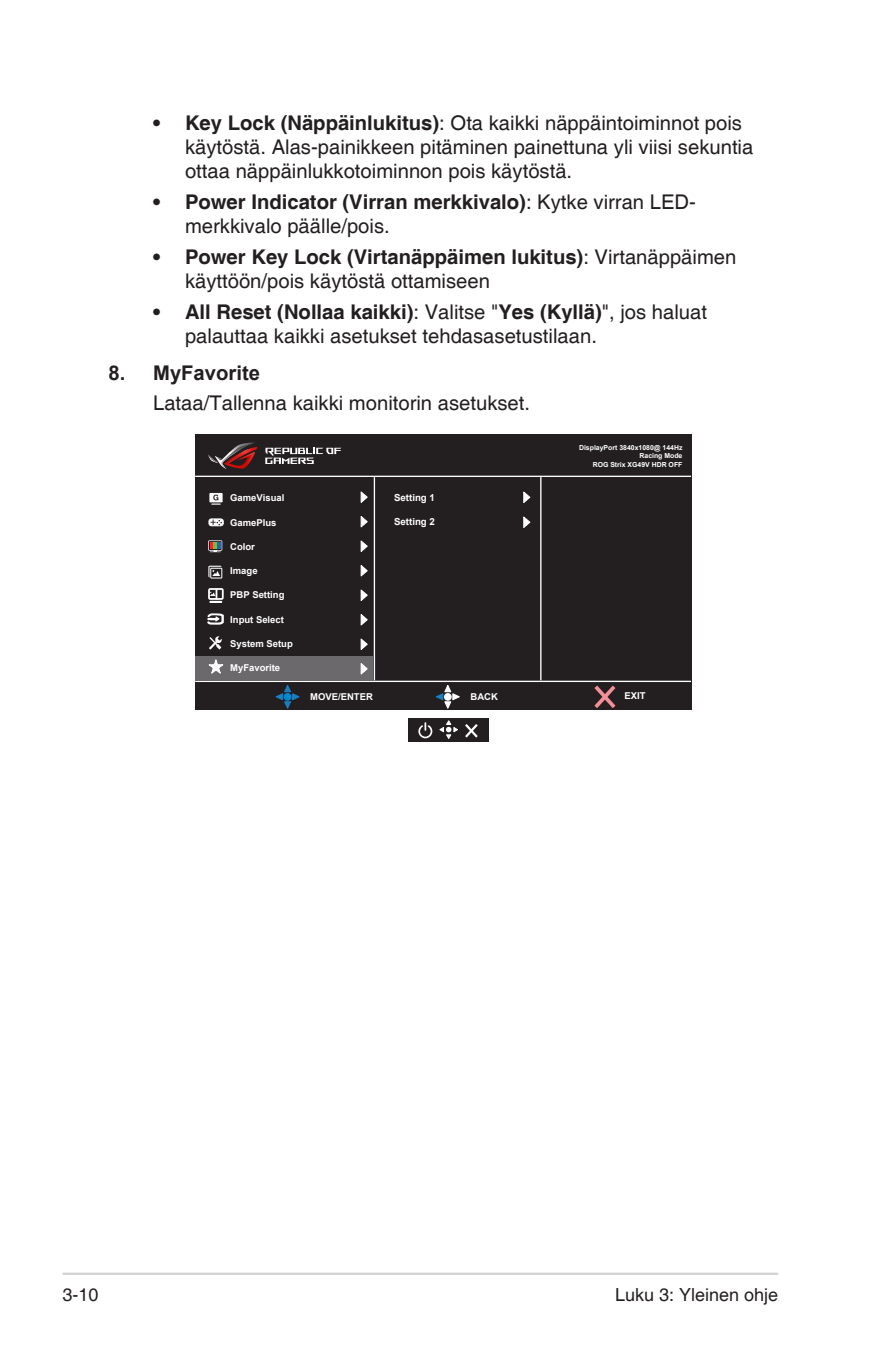
<style>
.page{position:relative;width:893px;height:1346px;background:#fff}
.page>*{position:absolute;margin:0;border:0;box-sizing:border-box;transform-origin:0 0}
.Body_Text_Indent{font:20.25px/24.3px "Helvetica";color:#231f20}
.OSD_Item{font:700 20.25px "Arial";color:#231f20}
.t1{font:18px "Helvetica";color:#231f20}
.t2{font:10.8px "Arial";color:#231f20}
.t3{font:700 9.67px "Arial";color:#fff}
.t4{font:700 9.45px "Arial";color:#fff}
.t5{font:700 6.98px/8.3px "Arial";color:#fff;text-align:right}
.s1{font-weight:700}
</style>
<div class="page">
<hr style="left:63px;top:1272px;width:715px;height:3px;background:#d1d2d4">
<div style="left:195px;top:434px;width:497px;height:275px;background:#231f20"></div>
<hr style="left:195px;top:476px;width:496px;height:1px;background:#fff">
<hr style="left:195px;top:681px;width:496px;height:1px;background:#fff">
<hr style="left:374px;top:477px;width:1px;height:203px;background:#fff">
<hr style="left:540px;top:477px;width:1px;height:203px;background:#fff">
<svg style="left:594px;top:685px;width:21px;height:23px"></svg>
<div style="left:195px;top:656px;width:178px;height:24px;background:#6c696d"></div>
<svg style="left:360px;top:491px;width:8px;height:12px"></svg>
<svg style="left:360px;top:516px;width:8px;height:12px"></svg>
<svg style="left:360px;top:540px;width:8px;height:12px"></svg>
<svg style="left:523px;top:516px;width:8px;height:12px"></svg>
<svg style="left:523px;top:491px;width:8px;height:12px"></svg>
<svg style="left:360px;top:565px;width:8px;height:12px"></svg>
<svg style="left:360px;top:589px;width:8px;height:12px"></svg>
<svg style="left:360px;top:614px;width:8px;height:12px"></svg>
<svg style="left:360px;top:638px;width:8px;height:12px"></svg>
<svg style="left:360px;top:663px;width:8px;height:12px"></svg>
<svg style="left:208px;top:540px;width:14px;height:12px"></svg>
<div style="left:210px;top:568px;width:12px;height:10px;border:1px solid #fff"></div>
<svg style="left:208px;top:566px;width:14px;height:11px"></svg>
<svg style="left:209px;top:636px;width:13px;height:13px"></svg>
<svg style="left:208px;top:659px;width:16px;height:15px"></svg>
<svg style="left:274px;top:685px;width:27px;height:25px"></svg>
<div style="left:284px;top:693px;width:7px;height:8px;background:#0089cf;border-radius:50%"></div>
<svg style="left:434px;top:685px;width:27px;height:25px"></svg>
<div style="left:444px;top:693px;width:8px;height:8px;background:#fff;border-radius:50%"></div>
<svg style="left:207px;top:613px;width:17px;height:12px"></svg>
<svg style="left:209px;top:493px;width:14px;height:12px"></svg>
<svg style="left:265px;top:448px;width:76px;height:16px"></svg>
<svg style="left:208px;top:443px;width:49px;height:26px"></svg>
<div style="left:208px;top:588px;width:16px;height:12px;border:2px solid #fff"></div>
<svg style="left:209px;top:589px;width:14px;height:14px"></svg>
<div style="left:209px;top:519px;width:14px;height:7px;background:#fff;border-radius:3px"></div>
<div style="left:208px;top:518px;width:16px;height:8px;border:1px solid #fff;border-radius:3px"></div>
<svg style="left:217px;top:520px;width:5px;height:5px"></svg>
<div style="left:409px;top:718px;width:80px;height:23px;background:#231f20"></div>
<svg style="left:418px;top:722px;width:14px;height:16px"></svg>
<svg style="left:439px;top:720px;width:19px;height:19px"></svg>
<svg style="left:465px;top:724px;width:13px;height:13px"></svg>
<p class="Body_Text_Indent" style="left:185px;top:111px;width:570px;text-indent:-32px"><span class="s1">• Key Lock (Näppäinlukitus)</span>: Ota kaikki näppäintoiminnot pois käytöstä. Alas-painikkeen pitäminen painettuna yli viisi sekuntia ottaa näppäinlukkotoiminnon pois käytöstä.</p>
<p class="Body_Text_Indent" style="left:185px;top:190px;width:512px;text-indent:-32px"><span class="s1">• Power Indicator (Virran merkkivalo)</span>: Kytke virran LED&shy;merkkivalo päälle/pois.</p>
<p class="Body_Text_Indent" style="left:185px;top:245px;width:553px;text-indent:-32px"><span class="s1">• Power Key Lock (Virtanäppäimen lukitus)</span>: Virtanäppäimen käyttöön/pois käytöstä ottamiseen</p>
<p class="Body_Text_Indent" style="left:185px;top:300px;width:523px;text-indent:-32px"><span class="s1">• All Reset (Nollaa kaikki)</span>: Valitse "<span class="s1">Yes (Kyllä)</span>", jos haluat palauttaa kaikki asetukset tehdasasetustilaan.</p>
<p class="OSD_Item" style="left:108px;top:360px;width:153px">8. MyFavorite</p>
<p class="Body_Text_Indent" style="left:153px;top:392px;width:379px">Lataa/Tallenna kaikki monitorin asetukset.</p>
<p class="t2" style="left:210px;top:515px;width:8px">+</p>
<p class="t4" style="left:230px;top:491px;width:56px">GameVisual</p>
<p class="t4" style="left:230px;top:516px;width:48px">GamePlus</p>
<p class="t4" style="left:230px;top:540px;width:26px">Color</p>
<p class="t4" style="left:230px;top:564px;width:29px">Image</p>
<p class="t4" style="left:230px;top:613px;width:55px">Input Select</p>
<p class="t4" style="left:230px;top:637px;width:64px">System Setup</p>
<p class="t4" style="left:230px;top:662px;width:52px">MyFavorite</p>
<p class="t4" style="left:230px;top:588px;width:56px">PBP Setting</p>
<p class="t3" style="left:394px;top:491px;width:42px">Setting 1</p>
<p class="t3" style="left:394px;top:515px;width:42px">Setting 2</p>
<p class="t4" style="left:310px;top:690px;width:64px">MOVE/ENTER</p>
<p class="t4" style="left:470px;top:690px;width:29px">BACK</p>
<p class="t5" style="left:579px;top:444px;width:105px">DisplayPort 3840x1080@ 144Hz<br>Racing Mode<br>ROG Strix XG49V HDR OFF</p>
<p class="t4" style="left:624px;top:690px;width:23px">EXIT</p>
<p class="t1" style="left:63px;top:1284px;width:38px">3-10</p>
<p class="t1" style="left:615px;top:1284px;width:165px">Luku 3: Yleinen ohje</p>
</div>
